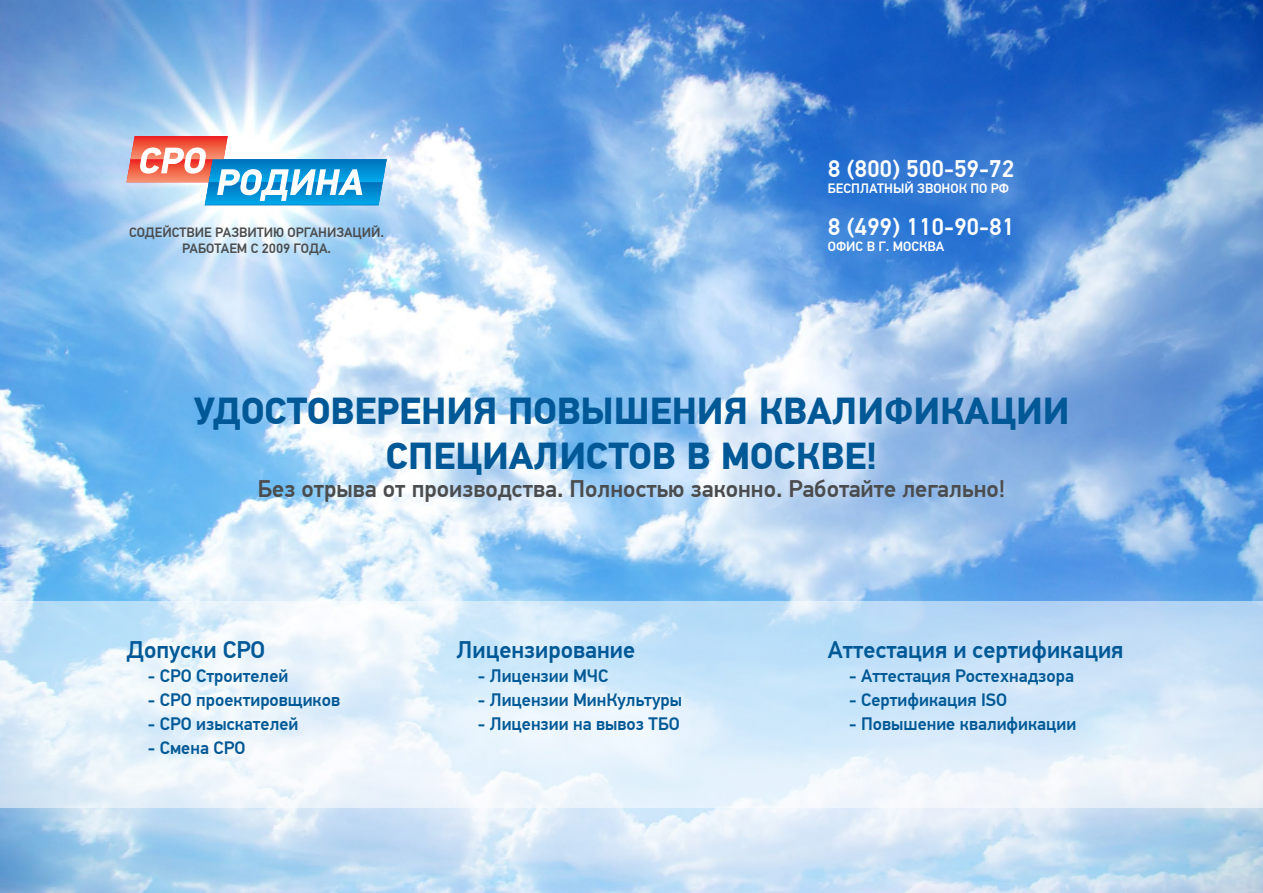
<style>
.page{position:relative;width:1263px;height:893px;background:#fff}
.page>*{position:absolute;margin:0;border:0;box-sizing:border-box;transform-origin:0 0}
.t1{font:700 37.5px/45px "PF Din Text Pro";color:#005996;text-align:center}
.t2{font:500 24px "PF Din Text Pro";color:#4b4c4d}
.t3{font:500 24px "PF Din Text Pro";color:#005996}
.t4{font:500 24px "PF Din Text Pro";color:#fff}
.t5{font:500 18px "PF Din Text Pro";color:#005996}
.t6{font:500 13.5px "PF Din Text Pro";color:#4b4c4d}
.t7{font:500 13.5px "PF Din Text Pro";color:#fff}
</style>
<div class="page">
<img style="left:0;top:0;width:1263px;height:893px">
<svg style="left:0;top:601px;width:1263px;height:207px"></svg>
<svg style="left:126px;top:136px;width:261px;height:69px"></svg>
<p class="t6" style="left:129px;top:224px;width:257px">СОДЕЙСТВИЕ РАЗВИТИЮ ОРГАНИЗАЦИЙ.</p>
<p class="t6" style="left:182px;top:240px;width:151px">РАБОТАЕМ С 2009 ГОДА.</p>
<p class="t4" style="left:828px;top:154px;width:188px">8 (800) 500-59-72</p>
<p class="t7" style="left:828px;top:180px;width:183px">БЕСПЛАТНЫЙ ЗВОНОК ПО РФ</p>
<p class="t4" style="left:828px;top:212px;width:188px">8 (499) 110-90-81</p>
<p class="t7" style="left:828px;top:238px;width:118px">ОФИС В Г. МОСКВА</p>
<p class="t1" style="left:194px;top:389px;width:877px">УДОСТОВЕРЕНИЯ ПОВЫШЕНИЯ КВАЛИФИКАЦИИ<br>СПЕЦИАЛИСТОВ В МОСКВЕ!</p>
<p class="t2" style="left:258px;top:475px;width:749px">Без отрыва от производства. Полностью законно. Работайте легально!</p>
<p class="t3" style="left:126px;top:635px;width:140px">Допуски СРО</p>
<p class="t5" style="left:148px;top:665px;width:142px">- СРО Строителей</p>
<p class="t5" style="left:148px;top:689px;width:194px">- СРО проектировщиков</p>
<p class="t5" style="left:148px;top:713px;width:152px">- СРО изыскателей</p>
<p class="t5" style="left:148px;top:737px;width:99px">- Смена СРО</p>
<p class="t3" style="left:456px;top:635px;width:180px">Лицензирование</p>
<p class="t5" style="left:478px;top:665px;width:132px">- Лицензии МЧС</p>
<p class="t5" style="left:478px;top:689px;width:206px">- Лицензии МинКультуры</p>
<p class="t5" style="left:478px;top:713px;width:204px">- Лицензии на вывоз ТБО</p>
<p class="t3" style="left:828px;top:635px;width:297px">Аттестация и сертификация</p>
<p class="t5" style="left:849px;top:665px;width:226px">- Аттестация Ростехнадзора</p>
<p class="t5" style="left:849px;top:689px;width:160px">- Сертификация ISO</p>
<p class="t5" style="left:849px;top:713px;width:229px">- Повышение квалификации</p>
</div>
